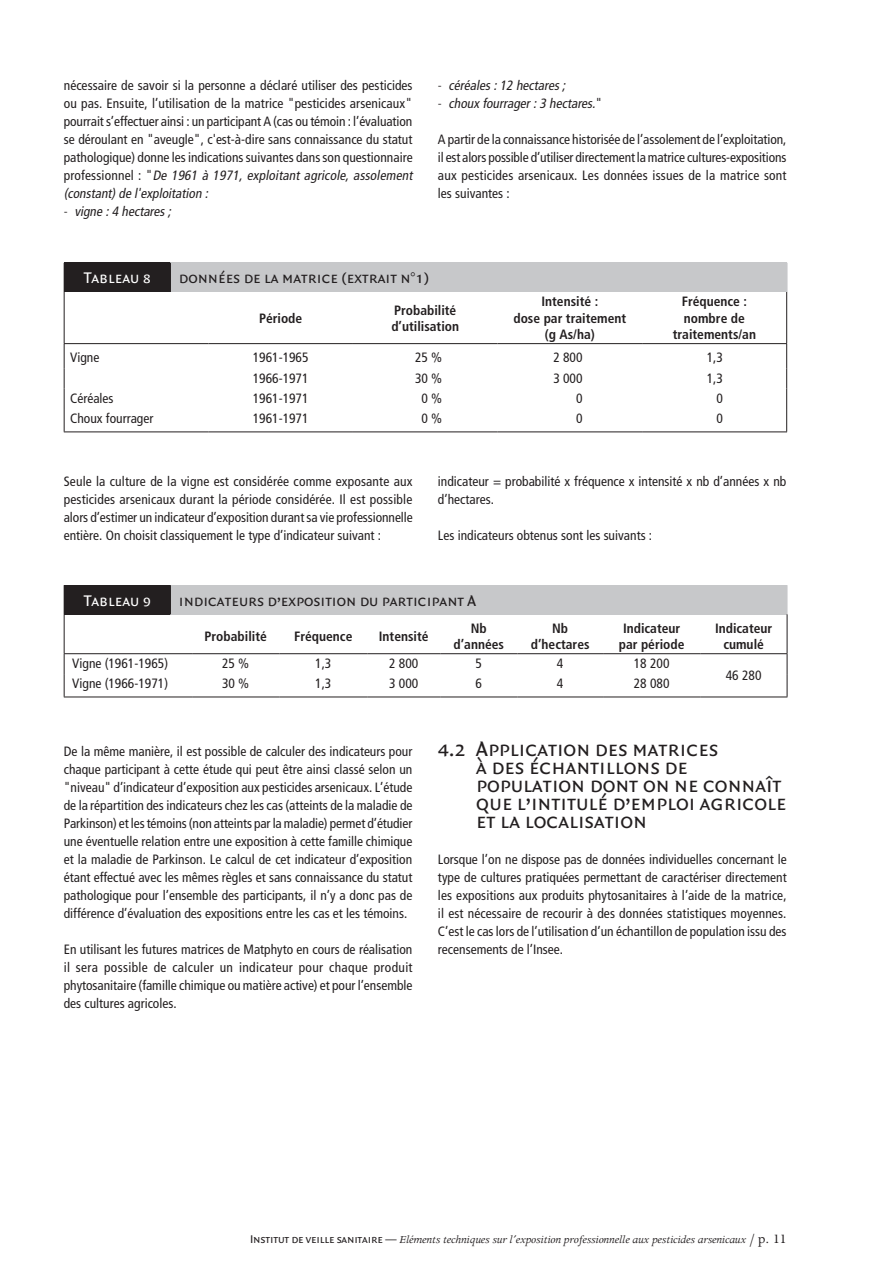
<style>
.page{position:relative;width:893px;height:1263px;background:#fff}
.page>*{position:absolute;margin:0;border:0;box-sizing:border-box;transform-origin:0 0}
.MenP_Titre3_xx{font:22.5px/18px "Quadraat Sans Caps";color:#231f20}
.Tab_Tetier_Noir{font:16.5px "Quadraat Sans Caps";color:#231f20}
.Tab_Tetier_blanc{font:16.5px "Quadraat Sans Caps";color:#fff}
.Labeur{font:condensed 13.5px/18px "Frutiger LT Std";color:#231f20;text-align:justify}
.Tab_1er_LigneGras{font:700 condensed 13.5px/16.5px "Frutiger LT Std";color:#231f20;text-align:center}
.tab_courant{font:condensed 13.5px "Frutiger LT Std";color:#231f20}
.Labeur_Tiret_1Nv{font:italic condensed 13.5px "Frutiger LT Std";color:#231f20}
.t1{font:italic 12px "Apollo";letter-spacing:-.015em;color:#231f20}
.s1{font-style:italic}
.s2{font-weight:300;font-style:normal}
.s3{font-style:normal}
.s4{font-family:"Quadraat Sans Caps";font-style:normal}
.s5{font-style:normal;font-size:14.25px}
</style>
<div class="page">
<div style="left:64px;top:263px;width:106px;height:29px;background:#231f20"></div>
<div style="left:170px;top:263px;width:617px;height:29px;background:#c7c8ca"></div>
<svg style="left:170px;top:263px;width:1px;height:29px"></svg>
<svg style="left:787px;top:263px;width:1px;height:29px"></svg>
<hr style="left:64px;top:292px;width:1px;height:51px;background:#231f20">
<hr style="left:786px;top:292px;width:1px;height:51px;background:#231f20">
<svg style="left:64px;top:344px;width:1px;height:87px"></svg>
<svg style="left:786px;top:344px;width:1px;height:87px"></svg>
<hr style="left:64px;top:431px;width:144px;height:1px;background:#231f20">
<hr style="left:208px;top:431px;width:145px;height:1px;background:#231f20">
<hr style="left:353px;top:431px;width:144px;height:1px;background:#231f20">
<hr style="left:497px;top:431px;width:145px;height:1px;background:#231f20">
<hr style="left:642px;top:431px;width:145px;height:1px;background:#231f20">
<hr style="left:64px;top:343px;width:144px;height:1px;background:#231f20">
<hr style="left:208px;top:343px;width:145px;height:1px;background:#231f20">
<hr style="left:353px;top:343px;width:144px;height:1px;background:#231f20">
<hr style="left:497px;top:343px;width:145px;height:1px;background:#231f20">
<hr style="left:642px;top:343px;width:145px;height:1px;background:#231f20">
<div style="left:64px;top:585px;width:106px;height:29px;background:#231f20"></div>
<div style="left:170px;top:585px;width:617px;height:29px;background:#c7c8ca"></div>
<svg style="left:170px;top:585px;width:1px;height:29px"></svg>
<svg style="left:787px;top:585px;width:1px;height:29px"></svg>
<hr style="left:64px;top:614px;width:1px;height:39px;background:#231f20">
<hr style="left:787px;top:614px;width:1px;height:39px;background:#231f20">
<svg style="left:787px;top:654px;width:1px;height:43px"></svg>
<hr style="left:700px;top:697px;width:87px;height:1px;background:#231f20">
<svg style="left:64px;top:654px;width:1px;height:43px"></svg>
<hr style="left:64px;top:697px;width:128px;height:1px;background:#231f20">
<hr style="left:192px;top:697px;width:87px;height:1px;background:#231f20">
<hr style="left:279px;top:697px;width:88px;height:1px;background:#231f20">
<hr style="left:367px;top:697px;width:73px;height:1px;background:#231f20">
<hr style="left:440px;top:697px;width:77px;height:1px;background:#231f20">
<hr style="left:517px;top:697px;width:86px;height:1px;background:#231f20">
<hr style="left:603px;top:697px;width:97px;height:1px;background:#231f20">
<hr style="left:64px;top:653px;width:128px;height:1px;background:#231f20">
<hr style="left:192px;top:653px;width:87px;height:1px;background:#231f20">
<hr style="left:279px;top:653px;width:88px;height:1px;background:#231f20">
<hr style="left:367px;top:653px;width:73px;height:1px;background:#231f20">
<hr style="left:440px;top:653px;width:77px;height:1px;background:#231f20">
<hr style="left:517px;top:653px;width:86px;height:1px;background:#231f20">
<hr style="left:603px;top:653px;width:97px;height:1px;background:#231f20">
<hr style="left:700px;top:653px;width:87px;height:1px;background:#231f20">
<p class="Labeur" style="left:64px;top:76px;width:353px;text-align:left">nécessaire de savoir si la personne a déclaré utiliser des pesticides ou pas. Ensuite, l’utilisation de la matrice "pesticides arsenicaux" pourrait s’effectuer ainsi : un participant A (cas ou témoin : l’évaluation se déroulant en "aveugle", c'est-à-dire sans connaissance du statut pathologique) donne les indications suivantes dans son questionnaire p r o fe s s i o n n e l : " <span class="s1">De 1961 à 1971, exploitant agricole, assolement (constant)de l'exploitation :</span></p>
<p class="Labeur_Tiret_1Nv" style="left:64px;top:203px;width:112px"><span class="s2">-</span> vigne :4 hectares;</p>
<p class="Labeur_Tiret_1Nv" style="left:438px;top:77px;width:132px"><span class="s2">-</span> céréales:12 hectares;</p>
<p class="Labeur_Tiret_1Nv" style="left:438px;top:95px;width:166px"><span class="s2">-</span> choux fourrager:3 hectares.<span class="s3">"</span></p>
<p class="Labeur" style="left:438px;top:130px;width:350px">A partir de la connaissance historisée de l’assolement de l’exploitation, il est alors possible d’utiliser directement la matrice cultures-expositions aux pesticides arsenicaux. Les données issues de la matrice sont les suivantes :</p>
<p class="Tab_Tetier_blanc" style="left:84px;top:269px;width:69px">Tableau 8</p>
<p class="Tab_Tetier_Noir" style="left:179px;top:269px;width:252px">données de la matrice (extrait n°1)</p>
<p class="Tab_1er_LigneGras" style="left:259px;top:310px;width:45px">Période</p>
<p class="Tab_1er_LigneGras" style="left:391px;top:302px;width:69px;text-align:left">Probabilité d’utilisation</p>
<p class="Tab_1er_LigneGras" style="left:541px;top:293px;width:58px">Intensité :</p>
<p class="Tab_1er_LigneGras" style="left:513px;top:310px;width:114px">dose par traitement</p>
<p class="Tab_1er_LigneGras" style="left:545px;top:326px;width:52px">(g As/ha)</p>
<p class="Tab_1er_LigneGras" style="left:682px;top:293px;width:67px">Fréquence :</p>
<p class="Tab_1er_LigneGras" style="left:673px;top:310px;width:85px">nombre de traitements/an</p>
<p class="tab_courant" style="left:70px;top:350px;width:31px">Vigne</p>
<p class="tab_courant" style="left:253px;top:350px;width:57px">1961-1965</p>
<p class="tab_courant" style="left:415px;top:350px;width:29px">25 %</p>
<p class="tab_courant" style="left:553px;top:350px;width:31px">2 800</p>
<p class="tab_courant" style="left:707px;top:350px;width:18px">1,3</p>
<p class="tab_courant" style="left:253px;top:370px;width:57px">1966-1971</p>
<p class="tab_courant" style="left:415px;top:370px;width:29px">30 %</p>
<p class="tab_courant" style="left:553px;top:370px;width:31px">3 000</p>
<p class="tab_courant" style="left:707px;top:370px;width:18px">1,3</p>
<p class="tab_courant" style="left:70px;top:390px;width:45px">Céréales</p>
<p class="tab_courant" style="left:253px;top:390px;width:57px">1961-1971</p>
<p class="tab_courant" style="left:422px;top:390px;width:22px">0%</p>
<p class="tab_courant" style="left:576px;top:390px;width:8px">0</p>
<p class="tab_courant" style="left:716px;top:390px;width:8px">0</p>
<p class="tab_courant" style="left:70px;top:411px;width:85px">Choux fourrager</p>
<p class="tab_courant" style="left:253px;top:411px;width:57px">1961-1971</p>
<p class="tab_courant" style="left:422px;top:411px;width:22px">0%</p>
<p class="tab_courant" style="left:576px;top:411px;width:8px">0</p>
<p class="tab_courant" style="left:716px;top:411px;width:8px">0</p>
<p class="Labeur" style="left:64px;top:472px;width:351px">Seule la culture de la vigne est considérée comme exposante aux pesticides arsenicaux durant la période considérée. Il est possible alors d’estimer un indicateur d’exposition durant sa vie professionnelle entière. On choisit classiquement le type d’indicateur suivant :</p>
<p class="Labeur" style="left:438px;top:472px;width:350px">indicateur = probabilité x fréquence x intensité x nb d’années x nb d’hectares.</p>
<p class="Labeur" style="left:438px;top:526px;width:216px">Les indicateurs obtenus sont les suivants :</p>
<p class="Tab_Tetier_blanc" style="left:84px;top:591px;width:69px">Tableau 9</p>
<p class="Tab_Tetier_Noir" style="left:179px;top:591px;width:299px">indicateurs d’exposition du participant A</p>
<p class="Tab_1er_LigneGras" style="left:205px;top:628px;width:64px">Probabilité</p>
<p class="Tab_1er_LigneGras" style="left:294px;top:628px;width:60px">Fréquence</p>
<p class="Tab_1er_LigneGras" style="left:379px;top:628px;width:51px">Intensité</p>
<p class="Tab_1er_LigneGras" style="left:454px;top:620px;width:52px">Nb d’années</p>
<p class="Tab_1er_LigneGras" style="left:531px;top:620px;width:60px">Nb d’hectares</p>
<p class="Tab_1er_LigneGras" style="left:619px;top:620px;width:67px">Indicateur par période</p>
<p class="Tab_1er_LigneGras" style="left:715px;top:620px;width:59px">Indicateur cumulé</p>
<p class="tab_courant" style="left:72px;top:655px;width:97px">Vigne (1961-1965)</p>
<p class="tab_courant" style="left:222px;top:655px;width:29px">25 %</p>
<p class="tab_courant" style="left:315px;top:655px;width:18px">1,3</p>
<p class="tab_courant" style="left:389px;top:655px;width:31px">2 800</p>
<p class="tab_courant" style="left:476px;top:655px;width:8px">5</p>
<p class="tab_courant" style="left:557px;top:655px;width:8px">4</p>
<p class="tab_courant" style="left:634px;top:655px;width:37px">18 200</p>
<p class="tab_courant" style="left:726px;top:668px;width:37px">46 280</p>
<p class="tab_courant" style="left:72px;top:676px;width:97px">Vigne (1966-1971)</p>
<p class="tab_courant" style="left:222px;top:676px;width:29px">30 %</p>
<p class="tab_courant" style="left:315px;top:676px;width:18px">1,3</p>
<p class="tab_courant" style="left:389px;top:676px;width:31px">3 000</p>
<p class="tab_courant" style="left:476px;top:676px;width:8px">6</p>
<p class="tab_courant" style="left:557px;top:676px;width:8px">4</p>
<p class="tab_courant" style="left:634px;top:676px;width:37px">28 080</p>
<p class="Labeur" style="left:64px;top:742px;width:350px">De la même manière, il est possible de calculer des indicateurs pour chaque participant à cette étude qui peut être ainsi classé selon un "niveau" d’indicateur d’exposition aux pesticides arsenicaux. L’étude de la répartition des indicateurs chez les cas (atteints de la maladie de Parkinson) et les témoins (non atteints par la maladie) permet d’étudier une éventuelle relation entre une exposition à cette famille chimique et la maladie de Parkinson. Le calcul de cet indicateur d’exposition étant effectué avec les mêmes règles et sans connaissance du statut pathologique pour l’ensemble des participants, il n’y a donc pas de différence d’évaluation des expositions entre les cas et les témoins.</p>
<p class="Labeur" style="left:64px;top:940px;width:350px">En utilisant les futures matrices de Matphyto en cours de réalisation il sera possible de calculer un indicateur pour chaque produit phytosanitaire (famille chimique ou matière active) et pour l’ensemble des cultures agricoles.</p>
<p class="MenP_Titre3_xx" style="left:476px;top:740px;width:312px;text-indent:-38px">4.2 Application des matrices<br>à des échantillons de population dont on ne connaît que l’intitulé d’emploi agricole et la localisation</p>
<p class="Labeur" style="left:438px;top:850px;width:350px">Lorsque l’on ne dispose pas de données individuelles concernant le type de cultures pratiquées permettant de caractériser directement les expositions aux produits phytosanitaires à l’aide de la matrice, il est nécessaire de recourir à des données statistiques moyennes.<br>C’est le cas lors de l’utilisation d’un échantillon de population issu des recensements de l’Insee.</p>
<p class="t1" style="left:250px;top:1233px;width:538px"><span class="s4">Institut de veille sanitaire —</span> Eléments techniques sur l’exposition professionnelle aux pesticides arsenicaux <span class="s5">/ p. 11</span></p>
</div>
